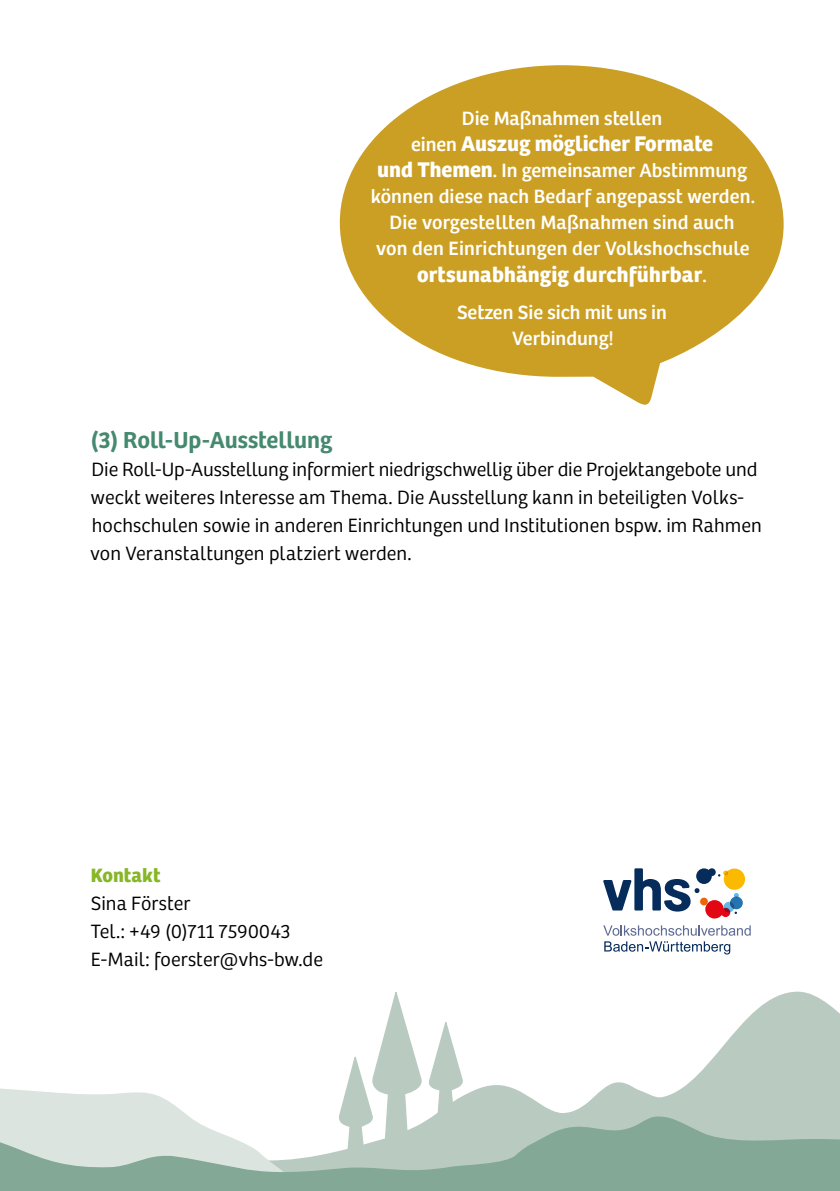
<style>
.page{position:relative;width:840px;height:1191px;background:#fff}
.page>*{position:absolute;margin:0;border:0;box-sizing:border-box;transform-origin:0 0}
.Headline_2{font:600 24px "Bree";letter-spacing:-.005em;color:#458970}
.t1{font:700 22px "Bree";letter-spacing:.01em;color:#fff}
.Fließtext{font:300 20px/28px "Bree";letter-spacing:.005em;color:#000}
.t2{font:20px/26px "Bree";letter-spacing:.005em;color:#fff;text-align:center}
.Fließtext-2{font:700 20px "Bree";letter-spacing:.005em;color:#87b726}
.s1{font-weight:400;font-size:20px}
.s2{font-weight:700;font-size:22px}
</style>
<div class="page">
<svg style="left:544px;top:991px;width:295px;height:123px"></svg>
<svg style="left:0;top:1085px;width:544px;height:29px"></svg>
<svg style="left:337px;top:992px;width:127px;height:122px"></svg>
<svg style="left:0;top:1114px;width:839px;height:77px;background:#aac2b6"></svg>
<svg style="left:603px;top:868px;width:141px;height:50px"></svg>
<svg style="left:603px;top:925px;width:147px;height:10px"></svg>
<svg style="left:604px;top:941px;width:125px;height:13px"></svg>
<svg style="left:339px;top:65px;width:445px;height:340px;fill:#cb9f23"></svg>
<p class="t2" style="left:461px;top:106px;width:202px">Die Maßnahmen stellen</p>
<p class="t1" style="left:411px;top:130px;width:303px"><span class="s1">einen</span> Auszug möglicher Formate</p>
<p class="t2" style="left:370px;top:158px;width:385px"><span class="s2">und Themen</span>. In gemeinsamer Abstimmung können diese nach Bedarf angepasst werden.<br>Die vorgestellten Maßnahmen sind auch<br>von den Einrichtungen der Volkshochschule</p>
<p class="t1" style="left:417px;top:260px;width:291px">ortsunabhängig durchführbar<span class="s1">.</span></p>
<p class="t2" style="left:457px;top:299px;width:211px">Setzen Sie sich mit uns in<br>Verbindung!</p>
<p class="Headline_2" style="left:91px;top:422px;width:242px">(3) Roll-Up-Ausstellung</p>
<p class="Fließtext" style="left:90px;top:456px;width:672px">Die Roll-Up-Ausstellung informiert niedrigschwellig über die Projektangebote und weckt weiteres Interesse am Thema. Die Ausstellung kann in beteiligten Volks&shy;hochschulen sowie in anderen Einrichtungen und Institutionen bspw. im Rahmen von Veranstaltungen platziert werden.</p>
<p class="Fließtext-2" style="left:91px;top:863px;width:71px">Kontakt</p>
<p class="Fließtext" style="left:91px;top:889px;width:101px">Sina Förster</p>
<p class="Fließtext" style="left:91px;top:917px;width:201px">Tel.: +49 (0)711 7590043</p>
<p class="Fließtext" style="left:91px;top:945px;width:233px">E-Mail: foerster@vhs-bw.de</p>
</div>
